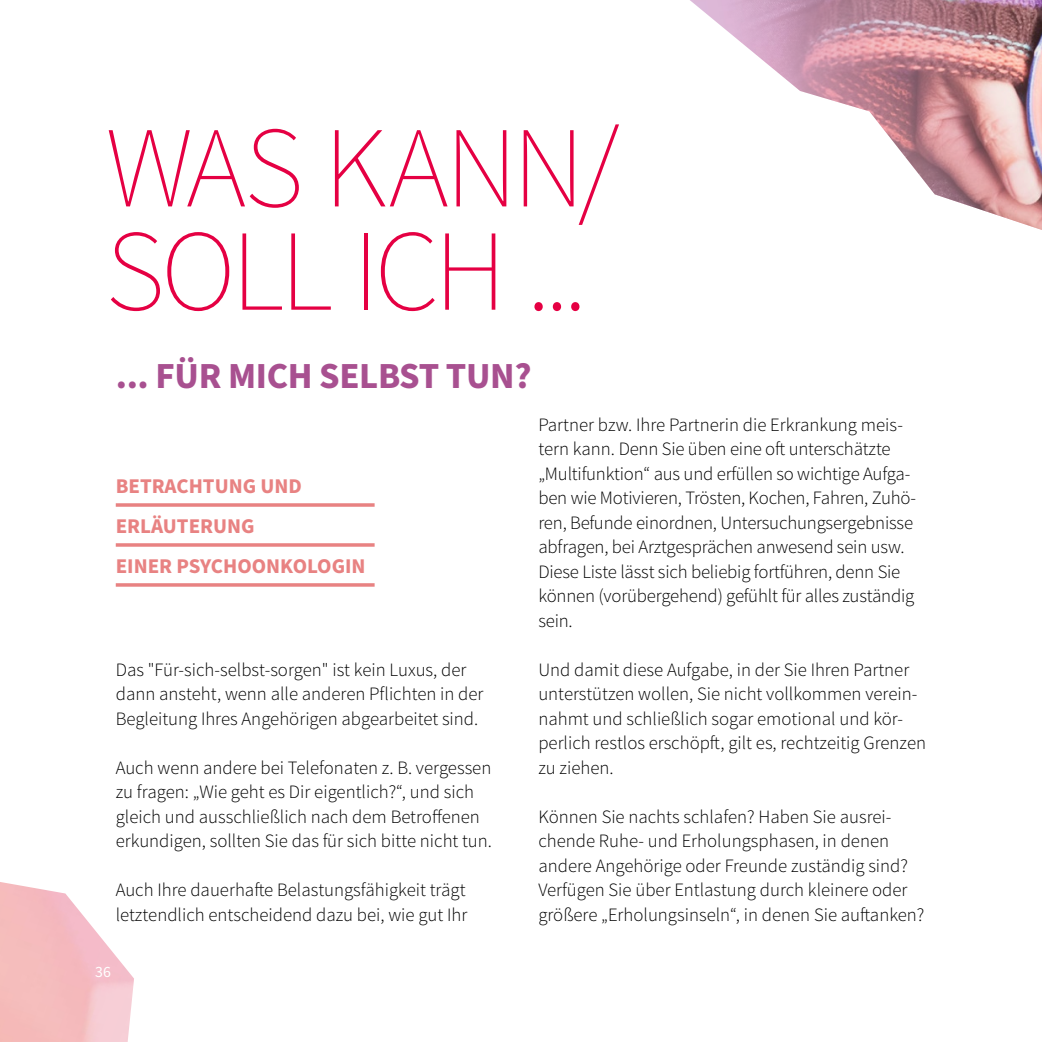
<style>
.page{position:relative;width:1042px;height:1042px;background:#fff}
.page>*{position:absolute;margin:0;border:0;box-sizing:border-box;transform-origin:0 0}
.t1{font:200 115.5px/103.2px "Source Sans Pro";letter-spacing:-.04em;color:#e50043}
.t2{font:700 36.75px "Source Sans Pro";letter-spacing:-.01em;color:#a85090}
.t3{font:700 21px/39.9px "Source Sans Pro";color:#e88282}
.t4{font:300 18.9px/24.5px "Source Sans Pro";color:#000}
.t5{font:15.75px "Source Sans Pro";color:#fff}
</style>
<div class="page">
<img style="left:695px;top:0;width:347px;height:230px">
<svg style="left:116px;top:503px;width:259px;height:4px"></svg>
<svg style="left:116px;top:543px;width:259px;height:4px"></svg>
<svg style="left:116px;top:583px;width:259px;height:4px"></svg>
<img style="left:0;top:882px;width:134px;height:160px">
<h1 class="t1" style="left:105px;top:120px;width:515px">WAS KANN/<br>SOLL ICH ...</h1>
<h2 class="t2" style="left:116px;top:351px;width:417px">... FÜR MICH SELBST TUN?</h2>
<p class="t3" style="left:116px;top:467px;width:251px">BETRACHTUNG UND<br>ERLÄUTERUNG<br>EINER PSYCHOONKOLOGIN</p>
<p class="t4" style="left:116px;top:657px;width:369px">Das "Für-sich-selbst-sorgen" ist kein Luxus, der dann ansteht, wenn alle anderen Pflichten in der<br>Begleitung Ihres Angehörigen abgearbeitet sind.</p>
<p class="t4" style="left:116px;top:755px;width:378px">Auch wenn andere bei Telefonaten z. B. vergessen zu fragen: „Wie geht es Dir eigentlich?“, und sich gleich und ausschließlich nach dem Betroffenen erkundigen, sollten Sie das für sich bitte nicht tun.</p>
<p class="t4" style="left:116px;top:877px;width:353px">Auch Ihre dauerhafte Belastungsfähigkeit trägt letztendlich entscheidend dazu bei, wie gut Ihr</p>
<p class="t4" style="left:538px;top:412px;width:379px">Partner bzw. Ihre Partnerin die Erkrankung meis&shy;tern kann. Denn Sie üben eine oft unterschätzte „Multifunktion“ aus und erfüllen so wichtige Aufga&shy;ben wie Motivieren, Trösten, Kochen, Fahren, Zuhö&shy;ren, Befunde einordnen, Untersuchungsergebnisse abfragen, bei Arztgesprächen anwesend sein usw.<br>Diese Liste lässt sich beliebig fortführen, denn Sie können (vorübergehend) gefühlt für alles zuständig sein.</p>
<p class="t4" style="left:538px;top:657px;width:389px">Und damit diese Aufgabe, in der Sie Ihren Partner unterstützen wollen, Sie nicht vollkommen verein&shy;nahmt und schließlich sogar emotional und kör&shy;perlich restlos erschöpft, gilt es, rechtzeitig Grenzen zu ziehen.</p>
<p class="t4" style="left:538px;top:804px;width:388px">Können Sie nachts schlafen? Haben Sie ausrei&shy;chende Ruhe- und Erholungsphasen, in denen andere Angehörige oder Freunde zuständig sind?<br>Verfügen Sie über Entlastung durch kleinere oder größere „Erholungsinseln“, in denen Sie auftanken?</p>
<p class="t5" style="left:95px;top:962px;width:17px">36</p>
</div>
